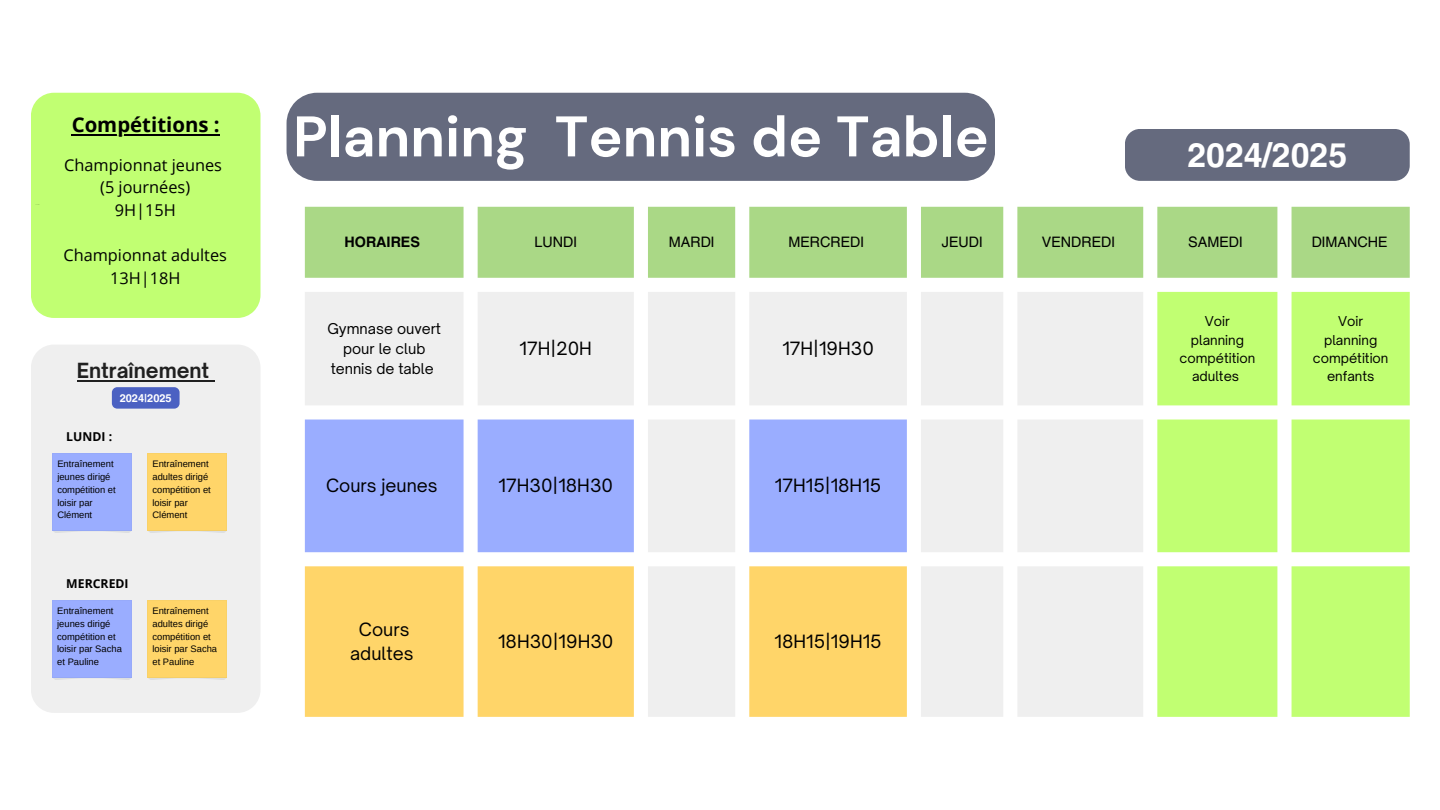
<style>
.page{position:relative;width:1440px;height:810px;background:#fff}
.page>*{position:absolute;margin:0;border:0;box-sizing:border-box;transform-origin:0 0}
.t1{font:700 57.1px "DM Sans";color:#fff}
.t2{font:700 33.5px "Helios";color:#fff}
.t3{font:700 20.4px "Open Sans";color:#000}
.t4{font:700 20px "Open Sauce One";color:#202020}
.t5{font:17.5px/24.5px "Open Sauce One";color:#000;text-align:center}
.t6{font:16.3px/22.6px "Open Sans";color:#000;text-align:center}
.t7{font:14.3px "Helios";color:#000}
.t8{font:14.3px/19.9px "Open Sauce One";color:#000;text-align:center}
.t9{font:700 14.3px "Helios";color:#000}
.t10{font:13.1px/18.1px "Open Sauce One";color:#000;text-align:center}
.t11{font:700 12.2px "Open Sans";color:#000}
.t12{font:700 10.9px "Helios";color:#fff}
.t13{font:9.4px/12.9px "Arimo";color:#000}
</style>
<div class="page">
<div style="left:31px;top:93px;width:230px;height:225px;background:#c1ff72"></div>
<div style="left:31px;top:345px;width:229px;height:368px;background:#efefef"></div>
<svg style="left:305px;top:207px;width:1105px;height:71px;background:#b1db91"></svg>
<svg style="left:305px;top:292px;width:838px;height:425px;fill:#efefef"></svg>
<svg style="left:1157px;top:292px;width:253px;height:425px;background:#c8ff83"></svg>
<svg style="left:305px;top:420px;width:602px;height:132px;fill:#9aadff"></svg>
<svg style="left:305px;top:566px;width:602px;height:151px;fill:#ffd569"></svg>
<div style="left:287px;top:93px;width:708px;height:88px;background:#656a7e"></div>
<div style="left:1125px;top:129px;width:285px;height:52px;background:#656a7e;border-radius:15px"></div>
<div style="left:148px;top:600px;width:79px;height:80px;background:#ffd569"></div>
<div style="left:52px;top:600px;width:80px;height:80px;background:#9aadff"></div>
<hr style="left:77px;top:380px;width:132px;height:1px;background:#202020">
<svg style="left:112px;top:387px;width:68px;height:22px"></svg>
<div style="left:52px;top:454px;width:80px;height:79px;background:#9aadff"></div>
<div style="left:148px;top:454px;width:79px;height:79px;background:#ffd569"></div>
<hr style="left:72px;top:134px;width:148px;height:1px;background:#000">
<h3 class="t3" style="left:72px;top:111px;width:150px">Compétitions :</h3>
<h4 class="t6" style="left:64px;top:153px;width:159px">Championnat jeunes (5 journées)<br>9H|15H</h4>
<h4 class="t6" style="left:63px;top:244px;width:165px">Championnat adultes<br>13H|18H</h4>
<h3 class="t4" style="left:77px;top:358px;width:134px">Entraînement</h3>
<h6 class="t12" style="left:120px;top:391px;width:54px">2024|2025</h6>
<h5 class="t11" style="left:66px;top:428px;width:47px">LUNDI :</h5>
<p class="t13" style="left:57px;top:457px;width:60px">Entraînement jeunes dirigé compétition et loisir par<br>Clément</p>
<p class="t13" style="left:152px;top:457px;width:60px">Entraînement adultes dirigé compétition et loisir par<br>Clément</p>
<h5 class="t11" style="left:66px;top:575px;width:64px">MERCREDI</h5>
<p class="t13" style="left:57px;top:604px;width:66px">Entraînement jeunes dirigé compétition et loisir par Sacha et Pauline</p>
<p class="t13" style="left:152px;top:604px;width:66px">Entraînement adultes dirigé compétition et loisir par Sacha et Pauline</p>
<h1 class="t1" style="left:293px;top:100px;width:697px">Planning Tennis de Table</h1>
<h2 class="t2" style="left:1187px;top:134px;width:161px">2024/2025</h2>
<p class="t9" style="left:344px;top:233px;width:77px">HORAIRES</p>
<p class="t7" style="left:535px;top:233px;width:44px">LUNDI</p>
<p class="t7" style="left:669px;top:233px;width:47px">MARDI</p>
<p class="t7" style="left:788px;top:233px;width:77px">MERCREDI</p>
<p class="t7" style="left:942px;top:233px;width:42px">JEUDI</p>
<p class="t7" style="left:1042px;top:233px;width:75px">VENDREDI</p>
<p class="t7" style="left:1188px;top:233px;width:56px">SAMEDI</p>
<p class="t7" style="left:1312px;top:233px;width:77px">DIMANCHE</p>
<p class="t8" style="left:327px;top:318px;width:115px">Gymnase ouvert pour le club tennis de table</p>
<p class="t5" style="left:520px;top:336px;width:74px">17H|20H</p>
<p class="t5" style="left:782px;top:336px;width:93px">17H|19H30</p>
<p class="t5" style="left:326px;top:473px;width:113px">Cours jeunes</p>
<p class="t5" style="left:498px;top:473px;width:116px">17H30|18H30</p>
<p class="t5" style="left:775px;top:473px;width:108px">17H15|18H15</p>
<p class="t5" style="left:350px;top:617px;width:65px">Cours adultes</p>
<p class="t5" style="left:498px;top:629px;width:117px">18H30|19H30</p>
<p class="t5" style="left:775px;top:629px;width:109px">18H15|19H15</p>
<p class="t10" style="left:1180px;top:312px;width:77px">Voir planning compétition adultes</p>
<p class="t10" style="left:1313px;top:312px;width:77px">Voir planning compétition enfants</p>
</div>
